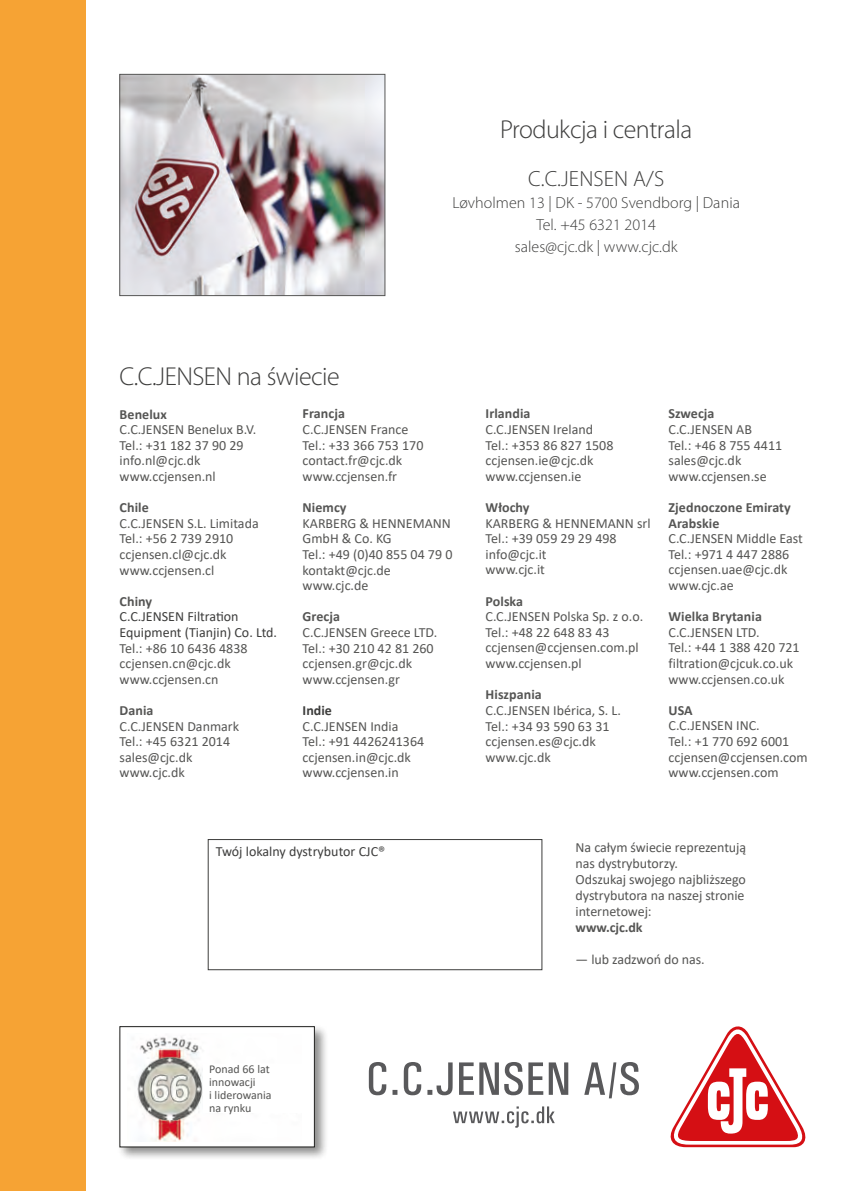
<style>
.page{position:relative;width:851px;height:1191px;background:#fff}
.page>*{position:absolute;margin:0;border:0;box-sizing:border-box;transform-origin:0 0}
.t1{font:300 26px "Myriad Pro";letter-spacing:-.02em;color:#3d3d3c}
.t2{font:300 22px "Myriad Pro";letter-spacing:.005em;color:#3d3d3c}
.t3{font:300 16px/22px "Myriad Pro";letter-spacing:.005em;color:#3d3d3c;text-align:center}
.t4{font:14px/15.6px "Calibri";color:#555554}
.t5{font:700 14px/15.6px "Calibri";letter-spacing:.005em;color:#555554}
.t6{font:14px/15.6px "Calibri";color:#3d3d3c}
.t7{font:700 14px "Calibri";color:#3d3d3c}
.t8{font:12px/13px "Calibri";color:#555554}
</style>
<div class="page">
<div style="left:0;top:0;width:85px;height:1191px;background:#f6a334"></div>
<div style="left:208px;top:839px;width:334px;height:131px;border:1px solid #3d3d3c"></div>
<svg style="left:453px;top:1106px;width:101px;height:21px"></svg>
<svg style="left:369px;top:1062px;width:270px;height:36px"></svg>
<svg style="left:670px;top:1026px;width:136px;height:121px"></svg>
<div style="left:117px;top:1024px;width:211px;height:136px;background:#1d1d1b;opacity:.5"></div>
<div style="left:120px;top:1026px;width:194px;height:121px;background:#fff"></div>
<div style="left:119px;top:1026px;width:195px;height:121px;border:1px solid #1d1d1b"></div>
<img style="left:137px;top:1036px;width:66px;height:105px">
<img style="left:121px;top:76px;width:262px;height:218px">
<div style="left:119px;top:74px;width:266px;height:222px;border:1px solid #575756"></div>
<h1 class="t1" style="left:120px;top:361px;width:222px">C.C.JENSEN na świecie</h1>
<h1 class="t1" style="left:500px;top:113px;width:193px">Produkcja i centrala</h1>
<h2 class="t2" style="left:528px;top:165px;width:138px">C.C.JENSEN A/S</h2>
<p class="t3" style="left:452px;top:191px;width:289px">Løvholmen 13 | DK - 5700 Svendborg | Dania<br>Tel. +45 6321 2014<br>sales@cjc.dk | www.cjc.dk</p>
<p class="t5" style="left:120px;top:406px;width:49px">Benelux</p>
<p class="t4" style="left:120px;top:421px;width:138px">C.C.JENSEN Benelux B.V.<br>Tel.: +31 182 37 90 29 info.nl@cjc.dk www.ccjensen.nl</p>
<p class="t5" style="left:120px;top:499px;width:31px">Chile</p>
<p class="t4" style="left:120px;top:515px;width:141px">C.C.JENSEN S.L. Limitada<br>Tel.: +56 2 739 2910 ccjensen.cl@cjc.dk www.ccjensen.cl</p>
<p class="t5" style="left:120px;top:593px;width:34px">Chiny</p>
<p class="t6" style="left:120px;top:608px;width:159px">C.C.JENSEN Filtration<br>Equipment (Tianjin) Co. Ltd.</p>
<p class="t4" style="left:120px;top:640px;width:129px">Tel.: +86 10 6436 4838 ccjensen.cn@cjc.dk www.ccjensen.cn</p>
<p class="t5" style="left:120px;top:702px;width:35px">Dania</p>
<p class="t4" style="left:120px;top:718px;width:121px">C.C.JENSEN Danmark<br>Tel.: +45 6321 2014 sales@cjc.dk www.cjc.dk</p>
<p class="t5" style="left:302px;top:406px;width:44px">Francja</p>
<p class="t4" style="left:302px;top:421px;width:122px">C.C.JENSEN France<br>Tel.: +33 366 753 170 contact.fr@cjc.dk www.ccjensen.fr</p>
<p class="t5" style="left:302px;top:499px;width:45px">Niemcy</p>
<p class="t4" style="left:302px;top:515px;width:151px">KARBERG &amp; HENNEMANN<br>GmbH &amp; Co. KG<br>Tel.: +49 (0)40 855 04 79 0 kontakt@cjc.de www.cjc.de</p>
<p class="t5" style="left:302px;top:608px;width:39px">Grecja</p>
<p class="t4" style="left:302px;top:624px;width:136px">C.C.JENSEN Greece LTD.<br>Tel.: +30 210 42 81 260 ccjensen.gr@cjc.dk www.ccjensen.gr</p>
<p class="t7" style="left:302px;top:700px;width:31px">Indie</p>
<p class="t4" style="left:302px;top:717px;width:123px">C.C.JENSEN India<br>Tel.: +91 4426241364 ccjensen.in@cjc.dk www.ccjensen.in</p>
<p class="t5" style="left:485px;top:406px;width:46px">Irlandia</p>
<p class="t4" style="left:485px;top:421px;width:129px">C.C.JENSEN Ireland<br>Tel.: +353 86 827 1508 ccjensen.ie@cjc.dk www.ccjensen.ie</p>
<p class="t5" style="left:485px;top:499px;width:46px">Włochy</p>
<p class="t4" style="left:485px;top:515px;width:166px">KARBERG &amp; HENNEMANN srl<br>Tel.: +39 059 29 29 498 info@cjc.it<br>www.cjc.it</p>
<p class="t5" style="left:485px;top:593px;width:39px">Polska</p>
<p class="t4" style="left:485px;top:608px;width:159px">C.C.JENSEN Polska Sp. z o.o.<br>Tel.: +48 22 648 83 43 ccjensen@ccjensen.com.pl www.ccjensen.pl</p>
<p class="t5" style="left:485px;top:686px;width:58px">Hiszpania</p>
<p class="t4" style="left:485px;top:702px;width:137px">C.C.JENSEN Ibérica, S. L.<br>Tel.: +34 93 590 63 31 ccjensen.es@cjc.dk www.cjc.dk</p>
<p class="t5" style="left:668px;top:406px;width:47px">Szwecja</p>
<p class="t4" style="left:668px;top:421px;width:115px">C.C.JENSEN AB<br>Tel.: +46 8 755 4411 sales@cjc.dk www.ccjensen.se</p>
<p class="t5" style="left:668px;top:499px;width:124px">Zjednoczone Emiraty<br>Arabskie</p>
<p class="t4" style="left:668px;top:530px;width:136px">C.C.JENSEN Middle East<br>Tel.: +971 4 447 2886 ccjensen.uae@cjc.dk www.cjc.ae</p>
<p class="t5" style="left:668px;top:608px;width:95px">Wielka Brytania</p>
<p class="t4" style="left:668px;top:624px;width:133px">C.C.JENSEN LTD.<br>Tel.: +44 1 388 420 721 filtration@cjcuk.co.uk www.ccjensen.co.uk</p>
<p class="t5" style="left:668px;top:702px;width:26px">USA</p>
<p class="t4" style="left:668px;top:717px;width:141px">C.C.JENSEN INC.<br>Tel.: +1 770 692 6001 ccjensen@ccjensen.com www.ccjensen.com</p>
<p class="t6" style="left:216px;top:843px;width:171px">Twój lokalny dystrybutor CJC®</p>
<p class="t4" style="left:575px;top:839px;width:172px">Na całym świecie reprezentują nas dystrybutorzy.<br>Odszukaj swojego najbliższego dystrybutora na naszej stronie internetowej:</p>
<p class="t5" style="left:575px;top:919px;width:69px">www.cjc.dk</p>
<p class="t4" style="left:575px;top:951px;width:130px">— lub zadzwoń do nas.</p>
<p class="t8" style="left:209px;top:1062px;width:64px">Ponad 66 lat innowacji<br>i liderowania na rynku</p>
</div>
